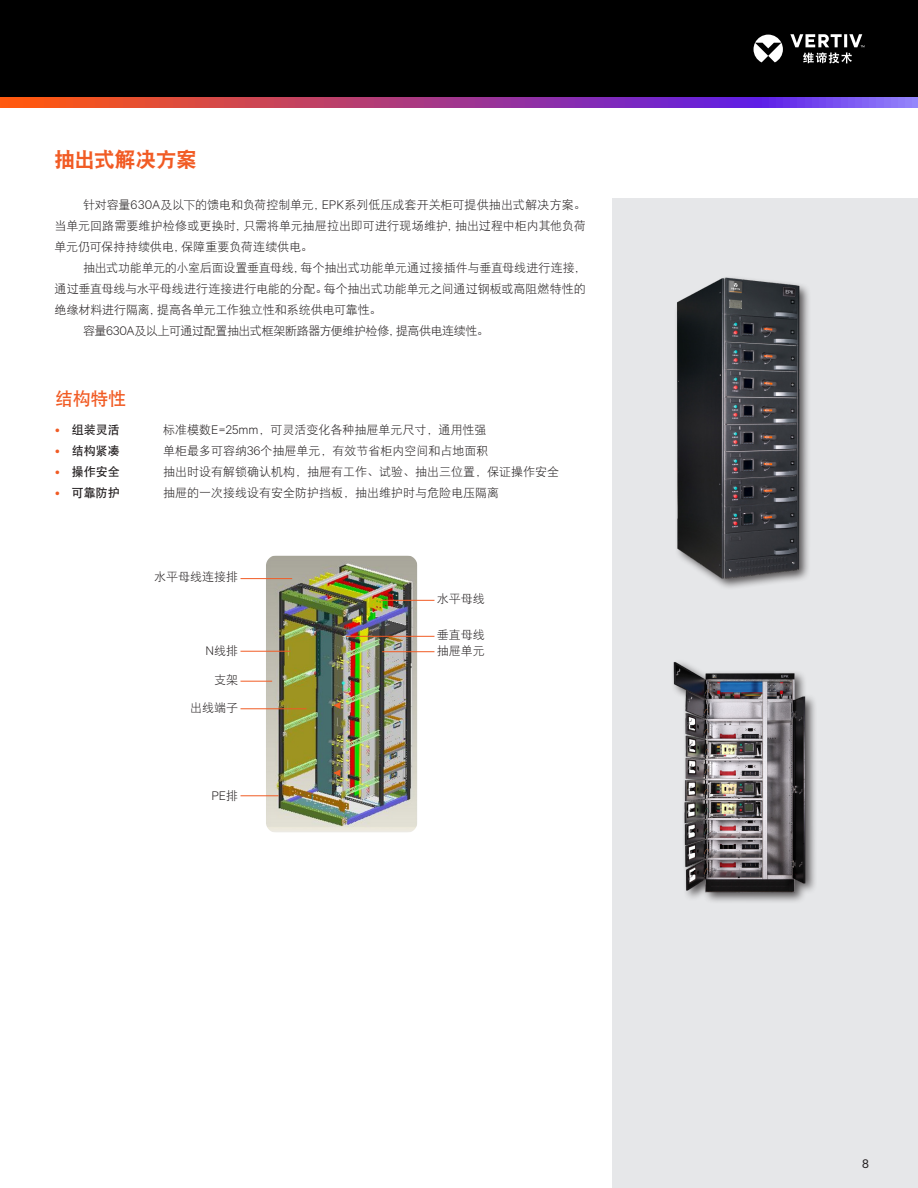
<style>
.page{position:relative;width:918px;height:1188px;background:#fff}
.page>*{position:absolute;margin:0;border:0;box-sizing:border-box;transform-origin:0 0}
.蓝色小标{font:21px "DF Hei GB W9";letter-spacing:-.035em;color:#f15b24}
.蓝色小标-2{font:18px "DF Hei GB W7";color:#f15b24}
.t1{font:12px/21px "DF Hei GB W3";color:#231f20;text-align:justify}
.t2{font:12px "DF Hei GB W3";letter-spacing:-.035em;color:#231f20}
.t3{font:12px "DF Hei GB W7";color:#231f20}
.t4{font:300 12px "Calibre";color:#231f20}
.t5{font:12px "Calibre";color:#231f20}
.s1{font-family:"Calibre";font-weight:300}
.s2{font-family:"Calibre";font-weight:300;color:#f15b24}
.s3{font-family:"DF Hei GB W3";font-weight:400}
</style>
<div class="page">
<div style="left:0;top:0;width:918px;height:98px;background:#000"></div>
<svg style="left:0;top:98px;width:918px;height:10px;background:#a73f8c"></svg>
<svg style="left:754px;top:34px;width:110px;height:29px"></svg>
<div style="left:612px;top:199px;width:306px;height:989px;background:#e6e7e9"></div>
<img style="left:266px;top:555px;width:151px;height:277px">
<svg style="left:334px;top:702px;width:7px;height:7px"></svg>
<svg style="left:334px;top:769px;width:7px;height:8px"></svg>
<hr style="left:241px;top:578px;width:51px;height:1px;background:#f15b24">
<hr style="left:241px;top:651px;width:49px;height:1px;background:#f15b24">
<hr style="left:241px;top:681px;width:31px;height:1px;background:#f15b24">
<hr style="left:241px;top:708px;width:66px;height:1px;background:#f15b24">
<hr style="left:241px;top:795px;width:38px;height:1px;background:#f15b24">
<hr style="left:381px;top:600px;width:53px;height:1px;background:#f15b24">
<hr style="left:346px;top:636px;width:88px;height:1px;background:#f15b24">
<hr style="left:382px;top:651px;width:52px;height:1px;background:#f15b24">
<img style="left:673px;top:662px;width:142px;height:240px">
<div style="left:674px;top:275px;width:137px;height:316px;background:#e1e2e4"></div>
<img style="left:677px;top:277px;width:131px;height:310px">
<p class="蓝色小标" style="left:54px;top:148px;width:145px">抽出式解决方案</p>
<p class="t1" style="left:55px;top:194px;width:533px;text-indent:28px">针对容量<span class="s1">630A</span>及以下的馈电和负荷控制单元，<span class="s1">EPK</span>系列低压成套开关柜可提供抽出式解决方案。当单元回路需要维护检修或更换时，只需将单元抽屉拉出即可进行现场维护，抽出过程中柜内其他负荷单元仍可保持持续供电，保障重要负荷连续供电。</p>
<p class="t1" style="left:55px;top:257px;width:533px;text-indent:28px">抽出式功能单元的小室后面设置垂直母线，每个抽出式功能单元通过接插件与垂直母线进行连接，通过垂直母线与水平母线进行连接进行电能的分配。每个抽出式功能单元之间通过钢板或高阻燃特性的绝缘材料进行隔离，提高各单元工作独立性和系统供电可靠性。</p>
<p class="t2" style="left:83px;top:324px;width:407px">容量<span class="s1">630A</span>及以上可通过配置抽出式框架断路器方便维护检修，提高供电连续性。</p>
<p class="蓝色小标-2" style="left:55px;top:388px;width:72px">结构特性</p>
<p class="t3" style="left:55px;top:424px;width:66px"><span class="s2">•</span> 组装灵活</p>
<p class="t1" style="left:163px;top:419px;width:325px">标准模数<span class="s1">E=25mm</span>，可灵活变化各种抽屉单元尺寸，通用性强</p>
<p class="t3" style="left:55px;top:445px;width:66px"><span class="s2">•</span> 结构紧凑</p>
<p class="t1" style="left:163px;top:440px;width:327px">单柜最多可容纳<span class="s1">36</span>个抽屉单元，有效节省柜内空间和占地面积</p>
<p class="t3" style="left:55px;top:466px;width:66px"><span class="s2">•</span> 操作安全</p>
<p class="t1" style="left:163px;top:461px;width:398px">抽出时设有解锁确认机构，抽屉有工作、试验、抽出三位置，保证操作安全</p>
<p class="t3" style="left:55px;top:487px;width:66px"><span class="s2">•</span> 可靠防护</p>
<p class="t1" style="left:163px;top:482px;width:338px">抽屉的一次接线设有安全防护挡板，抽出维护时与危险电压隔离</p>
<p class="t1" style="left:154px;top:566px;width:85px">水平母线连接排</p>
<p class="t1" style="left:205px;top:640px;width:34px"><span class="s1">N</span>线排</p>
<p class="t1" style="left:214px;top:669px;width:25px">支架</p>
<p class="t1" style="left:190px;top:697px;width:49px">出线端子</p>
<p class="t4" style="left:211px;top:787px;width:28px">PE<span class="s3">排</span></p>
<p class="t1" style="left:437px;top:588px;width:49px">水平母线</p>
<p class="t1" style="left:437px;top:624px;width:49px">垂直母线</p>
<p class="t1" style="left:437px;top:640px;width:49px">抽屉单元</p>
<p class="t5" style="left:862px;top:1156px;width:20px">8 8</p>
</div>
